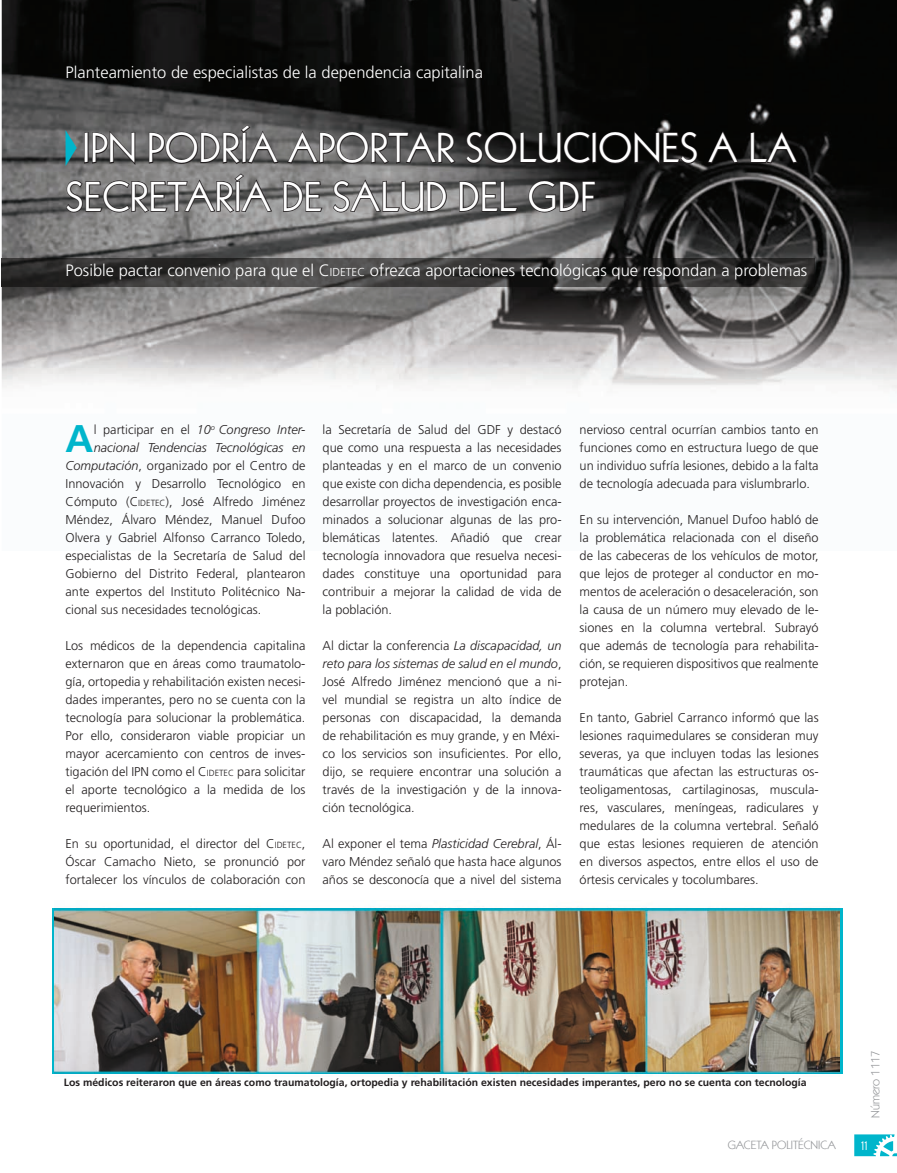
<style>
.page{position:relative;width:897px;height:1173px;background:#fff}
.page>*{position:absolute;margin:0;border:0;box-sizing:border-box;transform-origin:0 0}
.t1{font:40.5px/48.6px "Kabel";letter-spacing:.01em;color:#fff}
.t2{font:700 38.55px "Frutiger";color:#00b5cb}
.t3{font:300 16.5px "Frutiger";color:#fff}
.t4{font:13.5px "Kabel";color:#fff}
.t5{font:300 12.75px/18px "Frutiger";color:#231f20;text-align:justify}
.t6{font:italic 300 12.75px "Frutiger";color:#231f20}
.t7{font:12px "Kabel IT Cby BT";color:#939598}
.t8{font:700 10.5px "Frutiger";color:#231f20}
.s1{font-style:inherit}
.s2{font-size:11.55px}
.s3{font-style:normal}
.s4{font-style:italic}
.s5{font-size:8.85px}
</style>
<div class="page">
<svg style="left:854px;top:1134px;width:42px;height:22px"></svg>
<img style="left:2px;top:0;width:894px;height:389px">
<img style="left:2px;top:258px;width:812px;height:28px">
<svg style="left:84px;top:131px;width:51px;height:34px"></svg>
<svg style="left:149px;top:125px;width:129px;height:39px"></svg>
<svg style="left:287px;top:131px;width:168px;height:33px"></svg>
<svg style="left:466px;top:131px;width:231px;height:34px"></svg>
<svg style="left:707px;top:131px;width:31px;height:32px"></svg>
<svg style="left:750px;top:131px;width:47px;height:32px"></svg>
<svg style="left:66px;top:173px;width:206px;height:40px"></svg>
<svg style="left:283px;top:181px;width:39px;height:31px"></svg>
<svg style="left:333px;top:179px;width:114px;height:33px"></svg>
<svg style="left:459px;top:181px;width:59px;height:31px"></svg>
<svg style="left:528px;top:180px;width:67px;height:32px"></svg>
<svg style="left:66px;top:130px;width:11px;height:36px"></svg>
<img style="left:54px;top:907px;width:785px;height:170px">
<p class="t3" style="left:66px;top:63px;width:419px">Planteamiento de especialistas de la dependencia capitalina</p>
<h1 class="t1" style="left:66px;top:124px;width:732px;text-indent:17px">IPN PODRÍA APORTAR SOLUCIONES A LA<br>SECRETARÍA DE SALUD DEL GDF</h1>
<p class="t3" style="left:66px;top:261px;width:743px">Posible pactar convenio para que el <span class="s1">C</span><span class="s2">IDETEC</span> ofrezca aportaciones tecnológicas que respondan a problemas</p>
<h2 class="t2" style="left:66px;top:416px;width:29px">A</h2>
<p class="t6" style="left:94px;top:422px;width:213px"><span class="s3">l participar en el</span> 10<sup>o</sup> Congreso Inter-</p>
<p class="t6" style="left:94px;top:440px;width:213px">nacional Tendencias Tecnológicas en</p>
<p class="t5" style="left:66px;top:457px;width:241px"><span class="s4">Computación</span>, organizado por el Centro de</p>
<p class="t5" style="left:66px;top:475px;width:241px">Innovación y Desarrollo Tecnológico en</p>
<p class="t5" style="left:66px;top:493px;width:241px">Cómputo (<span class="s1">C</span><span class="s5">IDETEC</span>), José Alfredo Jiménez</p>
<p class="t5" style="left:66px;top:511px;width:241px">Méndez, Álvaro Méndez, Manuel Dufoo</p>
<p class="t5" style="left:66px;top:529px;width:241px">Olvera y Gabriel Alfonso Carranco Toledo,</p>
<p class="t5" style="left:66px;top:547px;width:241px">especialistas de la Secretaría de Salud del</p>
<p class="t5" style="left:66px;top:565px;width:241px">Gobierno del Distrito Federal, plantearon</p>
<p class="t5" style="left:66px;top:583px;width:241px">ante expertos del Instituto Politécnico Na-</p>
<p class="t5" style="left:66px;top:601px;width:197px">cional sus necesidades tecnológicas.</p>
<p class="t5" style="left:66px;top:637px;width:241px">Los médicos de la dependencia capitalina externaron que en áreas como traumatolo&shy;gía, ortopedia y rehabilitación existen necesi&shy;dades imperantes, pero no se cuenta con la tecnología para solucionar la problemática.<br>Por ello, consideraron viable propiciar un mayor acercamiento con centros de inves&shy;tigación del IPN como el <span class="s1">C</span><span class="s5">IDETEC</span> para solicitar el aporte tecnológico a la medida de los requerimientos.</p>
<p class="t5" style="left:66px;top:835px;width:241px">En su oportunidad, el director del <span class="s1">C</span><span class="s5">IDETEC</span>, Óscar Camacho Nieto, se pronunció por fortalecer los vínculos de colaboración con</p>
<p class="t5" style="left:322px;top:421px;width:240px">la Secretaría de Salud del GDF y destacó que como una respuesta a las necesidades planteadas y en el marco de un convenio que existe con dicha dependencia, es posible desarrollar proyectos de investigación enca&shy;minados a solucionar algunas de las pro&shy;blemáticas latentes. Añadió que crear tecnología innovadora que resuelva necesi&shy;dades constituye una oportunidad para contribuir a mejorar la calidad de vida de la población.</p>
<p class="t5" style="left:322px;top:637px;width:240px;text-align:left">Al dictar la conferencia <span class="s4">La discapacidad, un reto para los sistemas de salud en el mundo</span>, José Alfredo Jiménez mencionó que a ni&shy;vel mundial se registra un alto índice de personas con discapacidad, la demanda de rehabilitación es muy grande, y en Méxi&shy;co los servicios son insuficientes. Por ello, dijo, se requiere encontrar una solución a través de la investigación y de la innova&shy;ción tecnológica.</p>
<p class="t5" style="left:322px;top:835px;width:240px">Al exponer el tema <span class="s4">Plasticidad Cerebral</span>, Ál&shy;varo Méndez señaló que hasta hace algunos años se desconocía que a nivel del sistema</p>
<p class="t5" style="left:579px;top:421px;width:240px">nervioso central ocurrían cambios tanto en funciones como en estructura luego de que un individuo sufría lesiones, debido a la falta de tecnología adecuada para vislumbrarlo.</p>
<p class="t5" style="left:579px;top:511px;width:240px">En su intervención, Manuel Dufoo habló de la problemática relacionada con el diseño de las cabeceras de los vehículos de motor, que lejos de proteger al conductor en mo&shy;mentos de aceleración o desaceleración, son la causa de un número muy elevado de le&shy;siones en la columna vertebral. Subrayó que además de tecnología para rehabilita&shy;ción, se requieren dispositivos que realmente protejan.</p>
<p class="t5" style="left:579px;top:709px;width:240px">En tanto, Gabriel Carranco informó que las lesiones raquimedulares se consideran muy severas, ya que incluyen todas las lesiones traumáticas que afectan las estructuras os&shy;teoligamen tosas, cartilaginosas, muscula&shy;res, vasculares, meníngeas, radiculares y medulares de la columna vertebral. Señaló que estas lesiones requieren de atención en diversos as pectos, entre ellos el uso de órtesis cervicales y tocolumbares.</p>
<p class="t8" style="left:64px;top:1076px;width:744px">Los médicos reiteraron que en áreas como traumatología, ortopedia y rehabilitación existen necesidades imperantes, pero no se cuenta con tecnología</p>
<p class="t7" style="left:867px;top:1118px;width:69px;rotate:-90deg">Número 1117</p>
<p class="t7" style="left:727px;top:1137px;width:109px">GACETA POLITÉCNICA</p>
<p class="t4" style="left:860px;top:1137px;width:8px">11</p>
</div>
